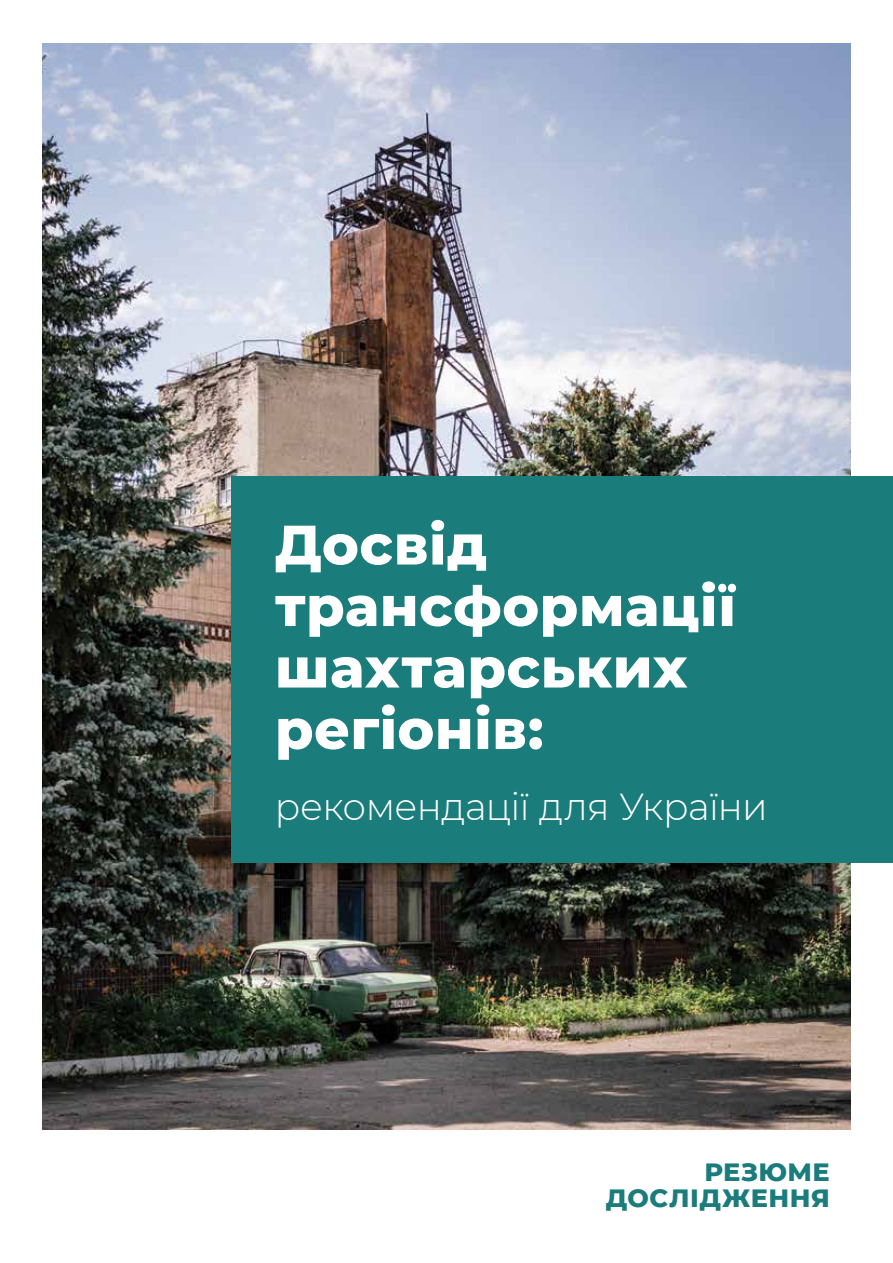
<style>
.page{position:relative;width:893px;height:1263px;background:#fff}
.page>*{position:absolute;margin:0;border:0;box-sizing:border-box;transform-origin:0 0}
.t1{font:800 55.5px/61.5px "Montserrat";letter-spacing:.01em;color:#fff}
.t2{font:300 37.5px "Montserrat";letter-spacing:-.02em;color:#fff}
.t3{font:800 25.5px/25.3px "Montserrat";letter-spacing:.015em;color:#1a7c7b;text-align:right}
</style>
<div class="page">
<img style="left:43px;top:43px;width:807px;height:1086px">
<div style="left:232px;top:476px;width:661px;height:387px;background:#1a7c7b"></div>
<p class="t1" style="left:275px;top:511px;width:462px">Досвід трансформації шахтарських регіонів:</p>
<p class="t2" style="left:275px;top:781px;width:494px">рекомендації для України</p>
<p class="t3" style="left:606px;top:1158px;width:226px">РЕЗЮМЕ<br>ДОСЛІДЖЕННЯ</p>
</div>
